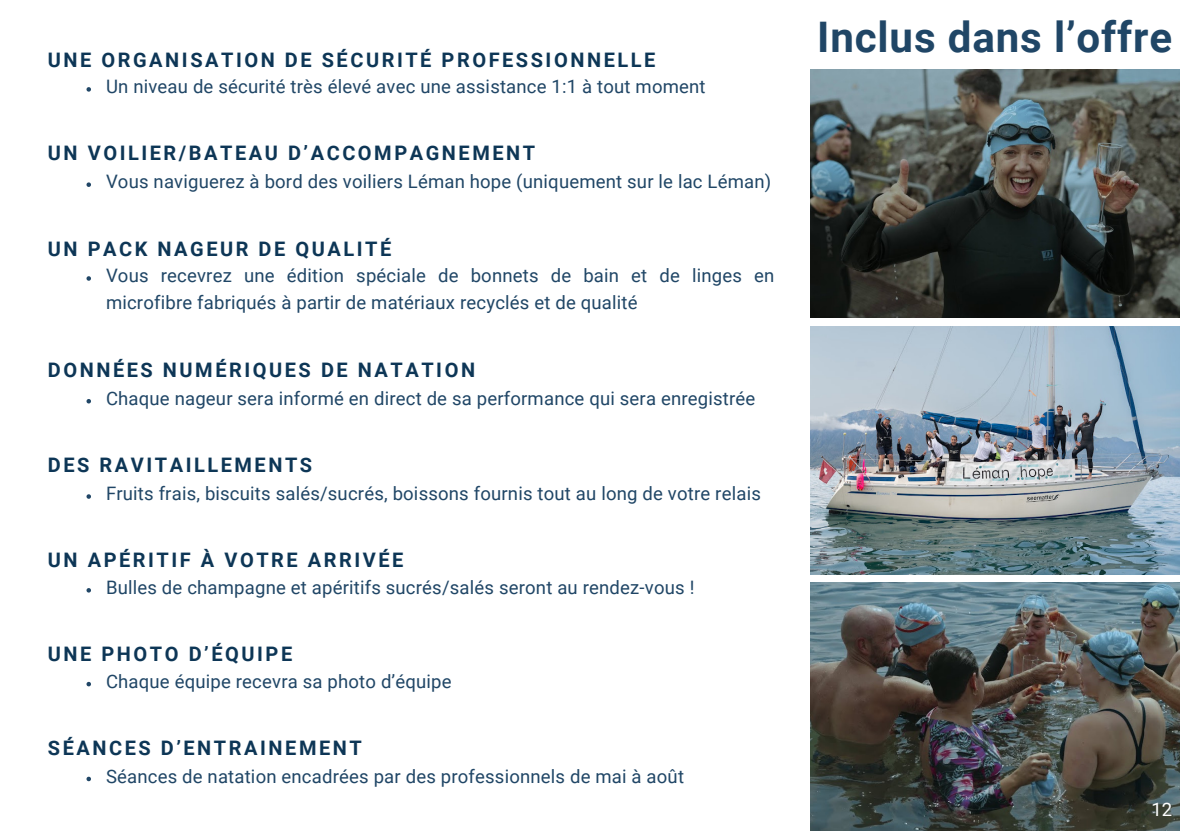
<style>
.page{position:relative;width:1190px;height:839px;background:#fff}
.page>*{position:absolute;margin:0;border:0;box-sizing:border-box;transform-origin:0 0}
.t1{font:700 42.2px "Roboto";letter-spacing:.02em;color:#204666}
.t2{font:700 20px "Roboto";letter-spacing:.125em;color:#0d3656}
.t3{font:18.6px/27px "Roboto";letter-spacing:.01em;color:#204666}
.t4{font:18.6px "Roboto";color:#fff}
</style>
<div class="page">
<img style="left:810px;top:326px;width:369px;height:248px">
<img style="left:810px;top:70px;width:369px;height:247px">
<svg style="left:87px;top:182px;width:4px;height:5px"></svg>
<svg style="left:87px;top:494px;width:4px;height:4px"></svg>
<svg style="left:87px;top:588px;width:4px;height:4px"></svg>
<svg style="left:87px;top:276px;width:4px;height:5px"></svg>
<svg style="left:87px;top:681px;width:4px;height:5px"></svg>
<svg style="left:87px;top:399px;width:4px;height:4px"></svg>
<svg style="left:87px;top:776px;width:4px;height:5px"></svg>
<img style="left:810px;top:582px;width:369px;height:248px">
<svg style="left:87px;top:87px;width:4px;height:5px"></svg>
<p class="t2" style="left:48px;top:48px;width:609px">UNE ORGANISATION DE SÉCURITÉ PROFESSIONNELLE</p>
<p class="t3" style="left:106px;top:73px;width:601px">Un niveau de sécurité très élevé avec une assistance 1:1 à tout moment</p>
<p class="t2" style="left:48px;top:142px;width:489px">UN VOILIER/BATEAU D’ACCOMPAGNEMENT</p>
<p class="t3" style="left:106px;top:168px;width:667px">Vous naviguerez à bord des voiliers Léman hope (uniquement sur le lac Léman)</p>
<p class="t2" style="left:48px;top:237px;width:345px">UN PACK NAGEUR DE QUALITÉ</p>
<p class="t3" style="left:106px;top:262px;width:670px">Vous recevrez une édition spéciale de bonnets de bain et de linges en microfibre fabriqués à partir de matériaux recyclés et de qualité</p>
<p class="t2" style="left:48px;top:358px;width:429px">DONNÉES NUMÉRIQUES DE NATATION</p>
<p class="t3" style="left:106px;top:385px;width:651px">Chaque nageur sera informé en direct de sa performance qui sera enregistrée</p>
<p class="t2" style="left:48px;top:453px;width:266px">DES RAVITAILLEMENTS</p>
<p class="t3" style="left:106px;top:480px;width:656px">Fruits frais, biscuits salés/sucrés, boissons fournis tout au long de votre relais</p>
<p class="t2" style="left:48px;top:549px;width:357px">UN APÉRITIF À VOTRE ARRIVÉE</p>
<p class="t3" style="left:106px;top:574px;width:590px">Bulles de champagne et apéritifs sucrés/salés seront au rendez-vous !</p>
<p class="t2" style="left:48px;top:642px;width:246px">UNE PHOTO D’ÉQUIPE</p>
<p class="t3" style="left:106px;top:668px;width:347px">Chaque équipe recevra sa photo d’équipe</p>
<p class="t2" style="left:48px;top:736px;width:315px">SÉANCES D’ENTRAINEMENT</p>
<p class="t3" style="left:106px;top:762px;width:580px">Séances de natation encadrées par des professionnels de mai à août</p>
<p class="t1" style="left:817px;top:12px;width:356px">Inclus dans l’offre</p>
<p class="t4" style="left:1151px;top:799px;width:22px">12</p>
</div>
